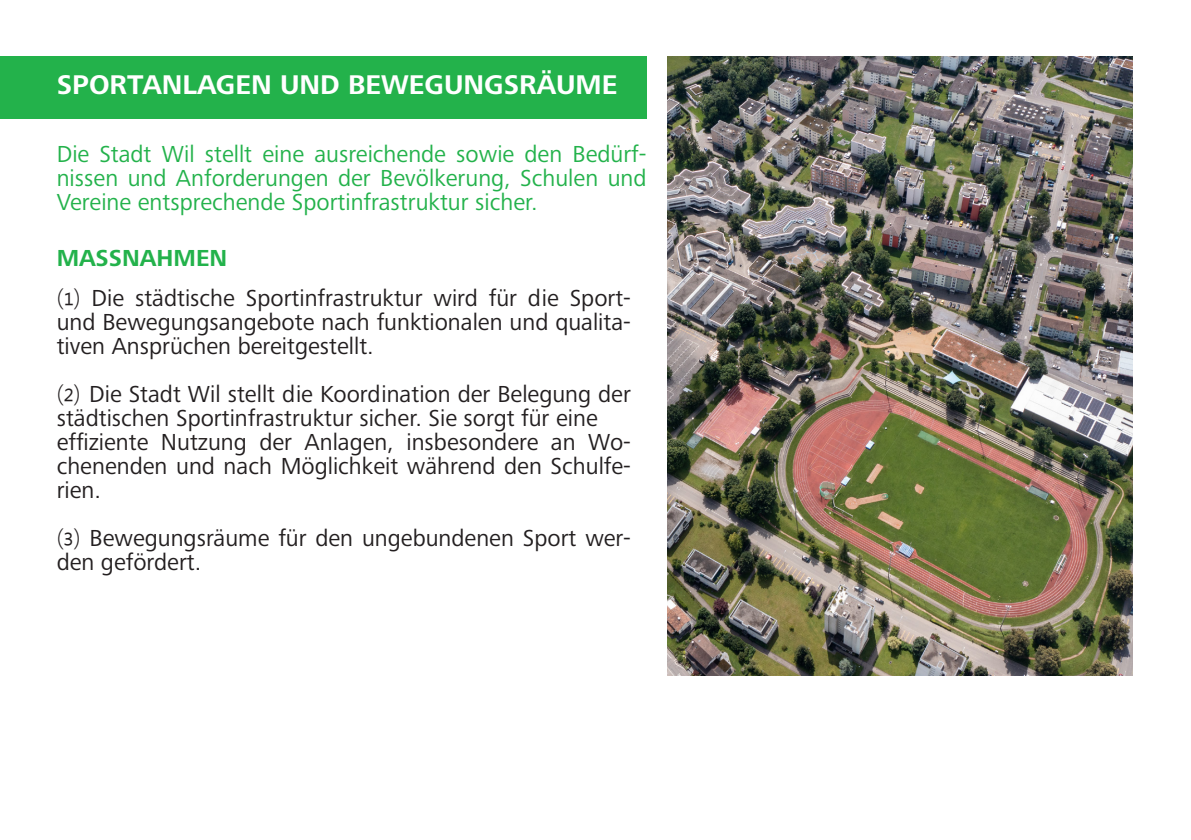
<style>
.page{position:relative;width:1191px;height:840px;background:#fff}
.page>*{position:absolute;margin:0;border:0;box-sizing:border-box;transform-origin:0 0}
.t1{font:700 28px "Frutiger Next Pro";color:#fff}
.t2{font:24px/24px "Frutiger Next Pro";color:#231f20;text-align:justify}
.t3{font:24px/24px "Frutiger Next Pro";color:#23b24b;text-align:justify}
.t4{font:700 24px "Frutiger Next Pro";color:#23b24b}
.s1{font-family:"Malgun Gothic"}
</style>
<div class="page">
<div style="left:0;top:57px;width:646px;height:62px;background:#23b24b"></div>
<img style="left:668px;top:57px;width:464px;height:618px">
<p class="t1" style="left:57px;top:69px;width:562px">SPORTANLAGEN UND BEWEGUNGSRÄUME</p>
<p class="t3" style="left:57px;top:142px;width:591px">Die Stadt Wil stellt eine ausreichende sowie den Bedürf&shy;nissen und Anforderungen der Bevölkerung, Schulen und Vereine entsprechende Sportinfrastruktur sicher.</p>
<p class="t4" style="left:57px;top:244px;width:172px">MASSNAHMEN</p>
<p class="t2" style="left:57px;top:285px;width:576px"><span class="s1">⑴</span> Die städtische Sportinfrastruktur wird für die Sport&shy;und Bewegungsangebote nach funktionalen und qualita&shy;tiven Ansprüchen bereitgestellt.</p>
<p class="t2" style="left:57px;top:381px;width:576px"><span class="s1">⑵</span> Die Stadt Wil stellt die Koordination der Belegung der städtischen Sportinfrastruktur sicher. Sie sorgt für eine</p>
<p class="t2" style="left:57px;top:429px;width:576px">effiziente Nutzung der Anlagen, insbesondere an Wo&shy;chenenden und nach Möglichkeit während den Schulfe&shy;rien.</p>
<p class="t2" style="left:57px;top:525px;width:576px"><span class="s1">⑶</span> Bewegungsräume für den ungebundenen Sport wer&shy;den gefördert.</p>
</div>
